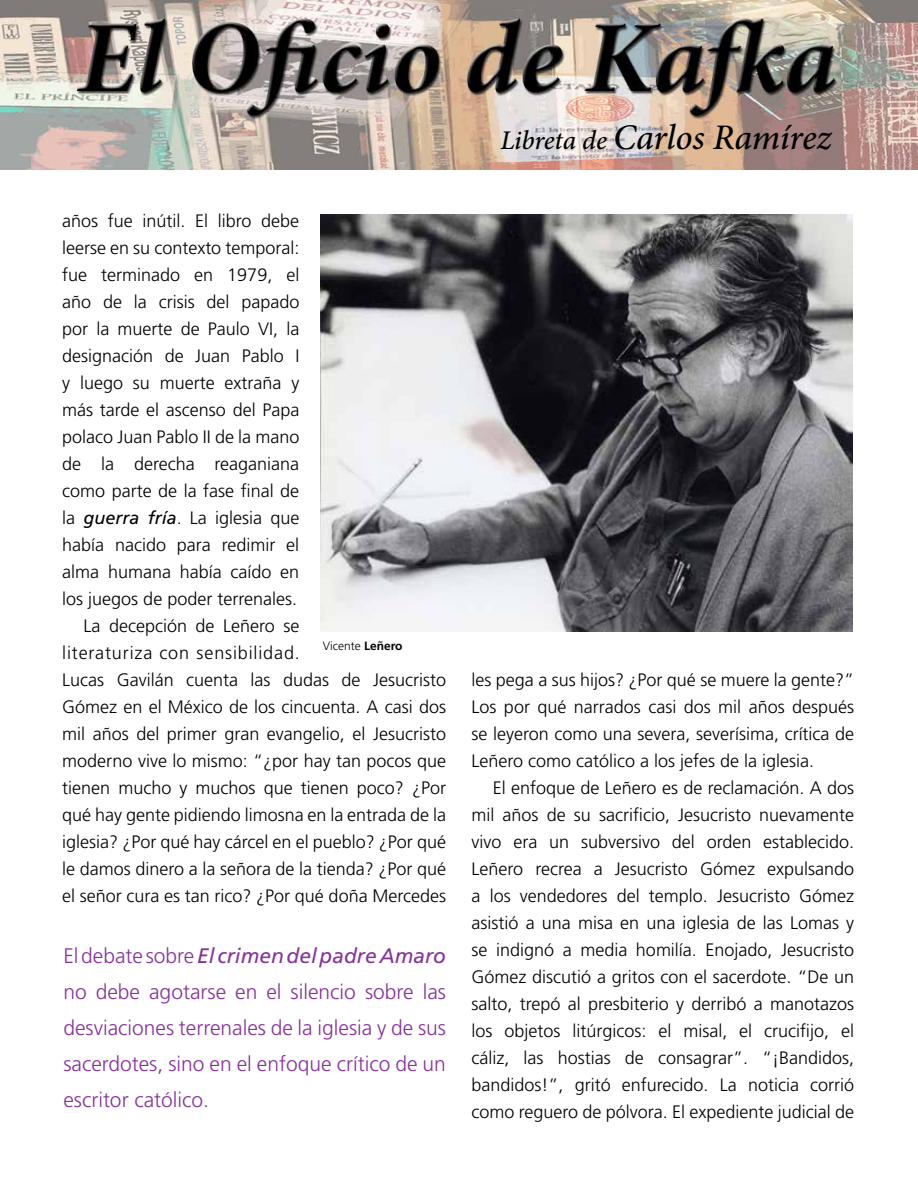
<style>
.page{position:relative;width:918px;height:1188px;background:#fff}
.page>*{position:absolute;margin:0;border:0;box-sizing:border-box;transform-origin:0 0}
.t1{font:italic 500 36px "Minion Pro";letter-spacing:-.005em;color:#000}
.t2{font:300 21px/36px "Frutiger";color:#873299;text-align:justify}
.t3{font:300 18px/27px "Frutiger";color:#000;text-align:justify}
.t4{font:300 18px "Frutiger";letter-spacing:.045em;color:#000}
.t5{font:300 12px "Frutiger";color:#000}
.s1{font-weight:400;font-style:italic}
.s2{font-weight:700}
.s3{font-size:27px}
</style>
<div class="page">
<img style="left:0;top:0;width:918px;height:170px">
<img style="left:321px;top:215px;width:532px;height:417px">
<p class="t3" style="left:62px;top:207px;width:239px">años fue inútil. El libro debe</p>
<p class="t3" style="left:62px;top:234px;width:239px">leerse en su contexto temporal:</p>
<p class="t3" style="left:62px;top:261px;width:239px">fue terminado en 1979, el</p>
<p class="t3" style="left:62px;top:288px;width:239px">año de la crisis del papado</p>
<p class="t3" style="left:62px;top:315px;width:239px">por la muerte de Paulo VI, la</p>
<p class="t3" style="left:62px;top:342px;width:239px">designación de Juan Pablo I</p>
<p class="t3" style="left:62px;top:369px;width:239px">y luego su muerte extraña y</p>
<p class="t3" style="left:62px;top:396px;width:239px">más tarde el ascenso del Papa</p>
<p class="t3" style="left:62px;top:423px;width:239px">polaco Juan Pablo II de la mano</p>
<p class="t3" style="left:62px;top:450px;width:239px">de la derecha reaganiana</p>
<p class="t3" style="left:62px;top:477px;width:239px">como parte de la fase final de</p>
<p class="t3" style="left:62px;top:504px;width:239px">la <span class="s1">guerra fría</span>. La iglesia que</p>
<p class="t3" style="left:62px;top:531px;width:239px">había nacido para redimir el</p>
<p class="t3" style="left:62px;top:558px;width:239px">alma humana había caído en</p>
<p class="t3" style="left:62px;top:585px;width:236px">los juegos de poder terrenales.</p>
<p class="t3" style="left:84px;top:612px;width:217px">La decepción de Leñero se</p>
<p class="t4" style="left:62px;top:642px;width:239px">literaturiza con sensibilidad.</p>
<p class="t3" style="left:62px;top:666px;width:385px">Lucas Gavilán cuenta las dudas de Jesucristo</p>
<p class="t3" style="left:62px;top:693px;width:385px">Gómez en el México de los cincuenta. A casi dos</p>
<p class="t3" style="left:62px;top:720px;width:385px">mil años del primer gran evangelio, el Jesucristo</p>
<p class="t3" style="left:62px;top:747px;width:385px">moderno vive lo mismo: “¿por hay tan pocos que</p>
<p class="t3" style="left:62px;top:774px;width:385px">tienen mucho y muchos que tienen poco? ¿Por</p>
<p class="t3" style="left:62px;top:801px;width:385px">qué hay gente pidiendo limosna en la entrada de la</p>
<p class="t3" style="left:62px;top:828px;width:385px">iglesia? ¿Por qué hay cárcel en el pueblo? ¿Por qué</p>
<p class="t3" style="left:62px;top:855px;width:385px">le damos dinero a la señora de la tienda? ¿Por qué</p>
<p class="t3" style="left:62px;top:882px;width:385px">el señor cura es tan rico? ¿Por qué doña Mercedes</p>
<p class="t5" style="left:323px;top:639px;width:81px">Vicente <span class="s2">Leñero</span></p>
<p class="t2" style="left:63px;top:937px;width:384px">El debate sobre <span class="s1">El crimen del padre Amaro </span>no debe agotarse en el silencio sobre las desviaciones terrenales de la iglesia y de sus sacerdotes, sino en el enfoque crítico de un escritor católico.</p>
<h1 class="t1" style="left:500px;top:113px;width:333px"><span class="s3">Libreta de</span> Carlos Ramírez</h1>
<p class="t3" style="left:472px;top:666px;width:384px">les pega a sus hijos? ¿Por qué se muere la gente?” Los por qué narrados casi dos mil años después se leyeron como una severa, severísima, crítica de Leñero como católico a los jefes de la iglesia.</p>
<p class="t3" style="left:472px;top:774px;width:384px;text-indent:21px">El enfoque de Leñero es de reclamación. A dos mil años de su sacrificio, Jesucristo nuevamente vivo era un subversivo del orden establecido.<br>Leñero recrea a Jesucristo Gómez expulsando a los vendedores del templo. Jesucristo Gómez asistió a una misa en una iglesia de las Lomas y se indignó a media homilía. Enojado, Jesucristo Gómez discutió a gritos con el sacerdote. “De un salto, trepó al presbiterio y derribó a manotazos los objetos litúrgicos: el misal, el crucifijo, el cáliz, las hostias de consagrar”. “¡Bandidos, bandidos!”, gritó enfurecido. La noticia corrió como reguero de pólvora. El expediente judicial de</p>
</div>
